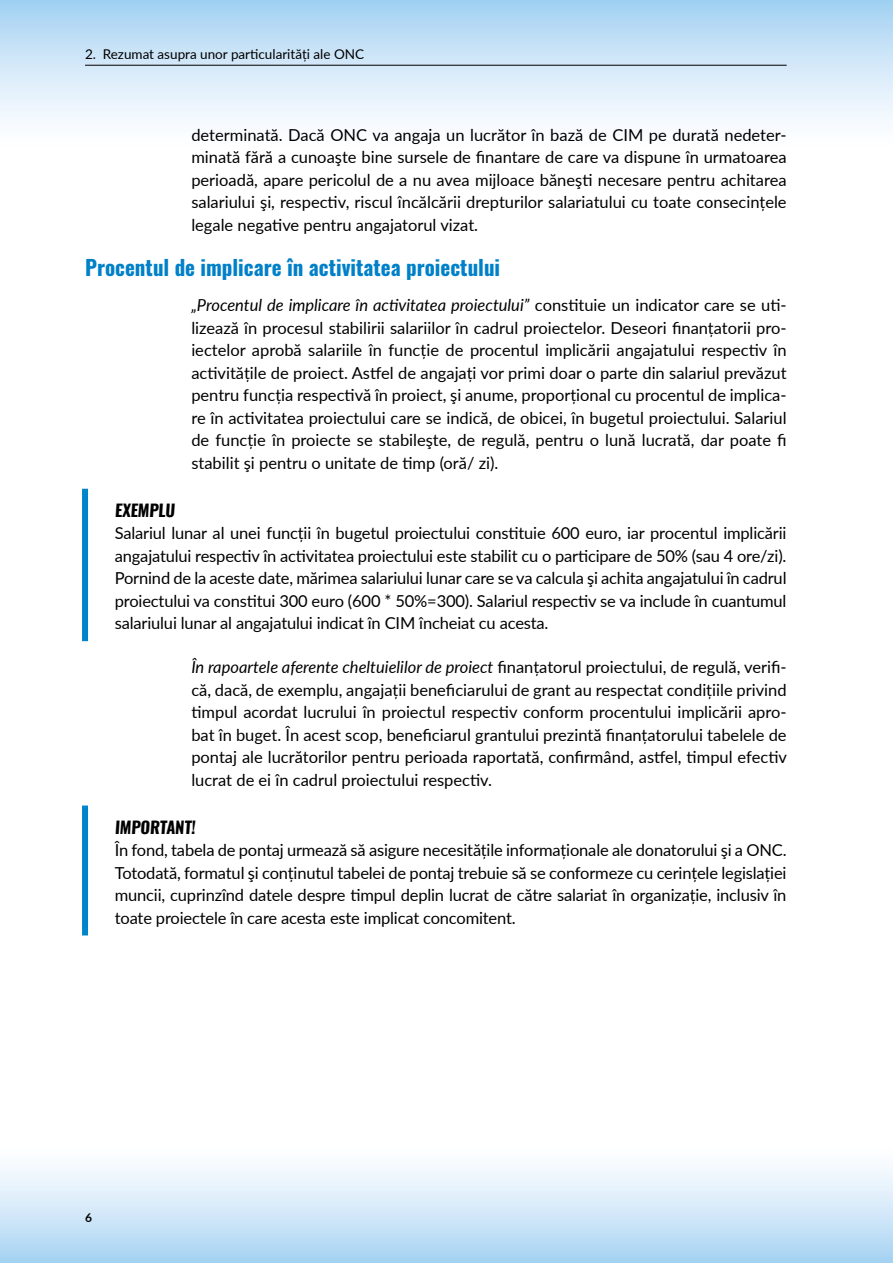
<style>
.page{position:relative;width:893px;height:1263px;background:#fff}
.page>*{position:absolute;margin:0;border:0;box-sizing:border-box;transform-origin:0 0}
.t1{font:700 21px "Oswald";color:#0080c8}
.t2{font:16.5px/22.5px "Lato";color:#000;text-align:justify}
.t3{font:700 16.5px "Oswald";color:#000}
.t4{font:13.5px "Lato";color:#000}
.t5{font:700 12px "Lato";color:#000}
.s1{font-style:italic}
</style>
<div class="page">
<div style="left:0;top:0;width:893px;height:149px;background:linear-gradient(to bottom,#a5d1f1,#fff)"></div>
<div style="left:0;top:1144px;width:893px;height:119px;background:linear-gradient(to bottom,#fff,#a9d4f3)"></div>
<hr style="left:85px;top:65px;width:702px;height:1px;background:#000">
<div style="left:82px;top:489px;width:6px;height:152px;background:#0084cb"></div>
<div style="left:82px;top:805px;width:6px;height:130px;background:#0084cb"></div>
<p class="t4" style="left:85px;top:44px;width:281px">2. Rezumat asupra unor particularități ale ONC</p>
<p class="t2" style="left:191px;top:123px;width:597px">determinată. Dacă ONC va angaja un lucrător în bază de CIM pe durată nedeter&shy;minată fără a cunoaşte bine sursele de finantare de care va dispune în urmatoarea perioadă, apare pericolul de a nu avea mijloace băneşti necesare pentru achitarea salariului şi, respectiv, riscul încălcării drepturilor salariatului cu toate consecințele legale negative pentru angajatorul vizat.</p>
<p class="t1" style="left:85px;top:257px;width:417px">Procentul de implicare în activitatea proiectului</p>
<p class="t2" style="left:191px;top:293px;width:597px"><span class="s1">„Procentul de implicare în activitatea proiectului”</span> constituie un indicator care se uti&shy;lizează în procesul stabilirii salariilor în cadrul proiectelor. Deseori finanțatorii pro&shy;iectelor aprobă salariile în funcție de procentul implicării angajatului respectiv în activitățile de proiect. Astfel de angajați vor primi doar o parte din salariul prevăzut pentru funcția respectivă în proiect, şi anume, proporțional cu procentul de implica&shy;re în activitatea proiectului care se indică, de obicei, în bugetul proiectului. Salariul de funcție în proiecte se stabileşte, de regulă, pentru o lună lucrată, dar poate fi stabilit şi pentru o unitate de timp (oră/ zi).</p>
<p class="t3" style="left:115px;top:502px;width:63px">EXEMPLU</p>
<p class="t2" style="left:115px;top:521px;width:673px">Salariul lunar al unei funcții în bugetul proiectului constituie 600 euro, iar procentul implicării angajatului respectiv în activitatea proiectului este stabilit cu o participare de 50% (sau 4 ore/zi).<br>Pornind de la aceste date, mărimea salariului lunar care se va calcula şi achita angajatului în cadrul proiectului va constitui 300 euro (600 * 50%=300). Salariul respectiv se va include în cuantumul salariului lunar al angajatului indicat în CIM încheiat cu acesta.</p>
<p class="t2" style="left:191px;top:655px;width:597px"><span class="s1">În rapoartele aferente cheltuielilor de proiect</span> finanțatorul proiectului, de regulă, verifi&shy;că, dacă, de exemplu, angajații beneficiarului de grant au respectat condițiile privind timpul acordat lucrului în proiectul respectiv conform procentului implicării apro&shy;bat în buget. În acest scop, beneficiarul grantului prezintă finanțatorului tabelele de pontaj ale lucrătorilor pentru perioada raportată, confirmând, astfel, timpul efectiv lucrat de ei în cadrul proiectului respectiv.</p>
<p class="t3" style="left:115px;top:818px;width:84px">IMPORTANT!</p>
<p class="t2" style="left:115px;top:838px;width:673px">În fond, tabela de pontaj urmează să asigure necesitățile informaționale ale donatorului şi a ONC.<br>Totodată, formatul şi conținutul tabelei de pontaj trebuie să se conformeze cu cerințele legislației muncii, cuprinzînd datele despre timpul deplin lucrat de către salariat în organizație, inclusiv în toate proiectele în care acesta este implicat concomitent.</p>
<p class="t5" style="left:85px;top:1208px;width:8px">6</p>
</div>
